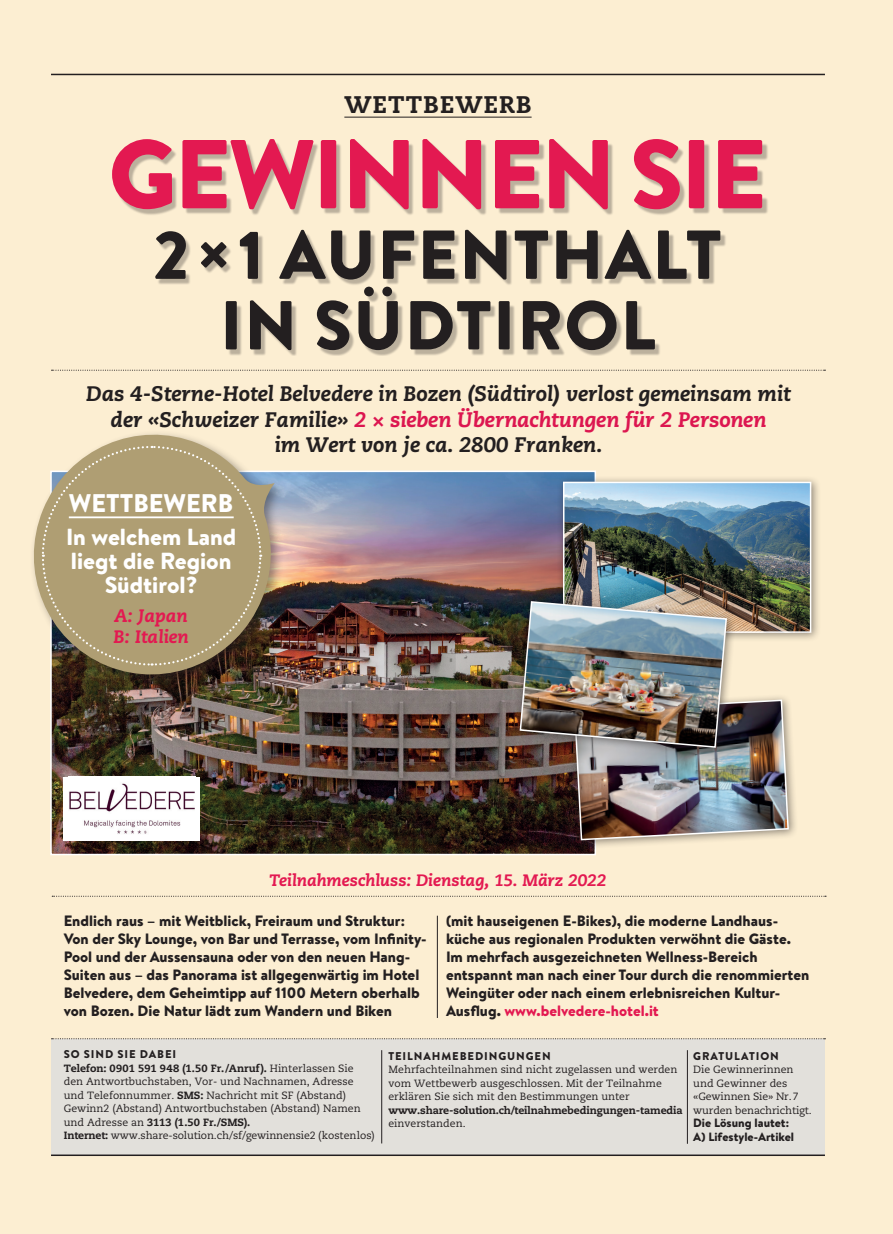
<style>
.page{position:relative;width:893px;height:1234px;background:#fff}
.page>*{position:absolute;margin:0;border:0;box-sizing:border-box;transform-origin:0 0}
.t1{font:900 97.5px "Brandon Grotesque";letter-spacing:-.03em;color:#e31951}
.t2{font:900 69px/70.5px "Brandon Grotesque";letter-spacing:.02em;color:#231f20;text-align:center}
.t3{font:900 25.5px "Brandon Text";color:#fff}
.t4{font:800 24px "Caecilia";letter-spacing:.05em;color:#231f20}
.t5{font:900 23.25px/24px "Brandon Text";color:#fff;text-align:center}
.t6{font:italic 800 21px/25.5px "Caecilia";color:#231f20;text-align:center}
.t7{font:italic 800 18px/21px "Caecilia";color:#e31951}
.t8{font:italic 800 16.5px "Caecilia";letter-spacing:-.01em;color:#e31951}
.t9{font:900 15px/18px "Brandon Text";color:#231f20}
.t10{font:900 12px/13.5px "Brandon Text";color:#231f20}
.t11{font:900 11.25px "Brandon Grotesque";letter-spacing:.08em;color:#231f20}
.t12{font:10.5px/13.5px "Caecilia";color:#231f20}
.t13{font:800 10.5px "Caecilia";letter-spacing:-.01em;color:#231f20}
.s1{color:#dc1650}
.s2{color:#e31951}
.s3{font-weight:800}
</style>
<div class="page">
<div style="left:0;top:0;width:893px;height:1233px;background:#fceed2"></div>
<img style="left:53px;top:473px;width:540px;height:379px">
<div style="left:556px;top:475px;width:265px;height:167px;background:#231f20;opacity:.5"></div>
<img style="left:566px;top:484px;width:242px;height:145px">
<div style="left:563px;top:481px;width:248px;height:151px;border:2px solid #fff"></div>
<div style="left:568px;top:693px;width:230px;height:156px;background:#231f20;opacity:.5"></div>
<div style="left:64px;top:776px;width:136px;height:64px;background:#fff"></div>
<img style="left:69px;top:783px;width:126px;height:51px">
<div style="left:513px;top:594px;width:223px;height:162px;background:#231f20;opacity:.5"></div>
<img style="left:519px;top:600px;width:271px;height:241px">
<hr style="left:51px;top:74px;width:774px;height:1px;background:#231f20">
<hr style="left:344px;top:117px;width:188px;height:1px;background:#231f20">
<svg style="left:52px;top:369px;width:773px;height:1px"></svg>
<div style="left:115px;top:142px;width:654px;height:214px;background:#231f20;opacity:.3"></div>
<hr style="left:437px;top:915px;width:1px;height:102px;background:#231f20">
<svg style="left:52px;top:895px;width:774px;height:1px"></svg>
<div style="left:29px;top:430px;width:257px;height:257px;background:#231f20;opacity:.45"></div>
<img style="left:29px;top:430px;width:246px;height:260px">
<svg style="left:41px;top:444px;width:221px;height:222px;background:#ad9e76"></svg>
<hr style="left:69px;top:516px;width:165px;height:2px;background:#fff">
<div style="left:51px;top:1038px;width:774px;height:116px;background:#e2e0db"></div>
<svg style="left:52px;top:1038px;width:773px;height:1px"></svg>
<hr style="left:51px;top:1154px;width:774px;height:1px;background:#231f20">
<hr style="left:381px;top:1049px;width:1px;height:94px;background:#231f20">
<hr style="left:687px;top:1049px;width:1px;height:94px;background:#231f20">
<h3 class="t4" style="left:344px;top:89px;width:189px">WETTBEWERB</h3>
<h1 class="t1" style="left:109px;top:105px;width:660px">GEWINNEN SIE</h1>
<h2 class="t2" style="left:154px;top:221px;width:569px">2×1 AUFENTHALT<br>IN SÜDTIROL</h2>
<h3 class="t6" style="left:86px;top:381px;width:706px">Das 4-Sterne-Hotel Belvedere in Bozen (Südtirol) verlost gemeinsam mit der «Schweizer Familie» <span class="s1">2 × sieben Übernachtungen für 2 Personen<br></span>im Wert von je ca. 2800 Franken.</h3>
<h3 class="t3" style="left:69px;top:485px;width:166px">WETTBEWERB</h3>
<h3 class="t5" style="left:66px;top:524px;width:172px">In welchem Land liegt die Region<br>Südtirol?</h3>
<p class="t7" style="left:113px;top:605px;width:77px">A: Japan<br>B: Italien</p>
<p class="t8" style="left:269px;top:870px;width:339px">Teilnahmeschluss: Dienstag, 15. März 2022</p>
<p class="t9" style="left:64px;top:911px;width:364px">Endlich raus – mit Weitblick, Freiraum und Struktur:<br>Von der Sky Lounge, von Bar und Terrasse, vom Infinity-Pool und der Aussensauna oder von den neuen Hang-Suiten aus – das Panorama ist allgegenwärtig im Hotel Belvedere, dem Geheimtipp auf 1100 Metern oberhalb von Bozen. Die Natur lädt zum Wandern und Biken</p>
<p class="t9" style="left:446px;top:911px;width:365px">(mit hauseigenen E-Bikes), die moderne Landhaus&shy;küche aus regionalen Produkten verwöhnt die Gäste.<br>Im mehrfach ausgezeichneten Wellness-Bereich entspannt man nach einer Tour durch die renommierten Weingüter oder nach einem erlebnisreichen Kultur-Ausflug. <span class="s2">www.belvedere-hotel.it</span></p>
<p class="t11" style="left:64px;top:1045px;width:114px">SO SIND SIE DABEI</p>
<p class="t12" style="left:64px;top:1061px;width:312px"><span class="s3">Telefon: 0901 591 948 (1.50 Fr./Anruf).</span> Hinterlassen Sie den Antwortbuchstaben, Vor- und Nachnamen, Adresse und Telefonnummer. <span class="s3">SMS:</span> Nachricht mit SF (Abstand)<br>Gewinn2 (Abstand) Antwortbuchstaben (Abstand) Namen und Adresse an <span class="s3">3113 (1.50 Fr./SMS).<br>Internet:</span> www.share-solution.ch/sf/gewinnensie2 (kostenlos)</p>
<p class="t11" style="left:388px;top:1047px;width:164px">TEILNAHMEBEDINGUNGEN</p>
<p class="t12" style="left:388px;top:1062px;width:291px">Mehrfachteilnahmen sind nicht zugelassen und werden vom Wettbewerb ausgeschlossen. Mit der Teilnahme erklären Sie sich mit den Bestimmungen unter</p>
<p class="t13" style="left:388px;top:1103px;width:296px">www.share-solution.ch/teilnahmebedingungen-tamedia</p>
<p class="t12" style="left:388px;top:1116px;width:79px">einverstanden.</p>
<p class="t11" style="left:693px;top:1047px;width:87px">GRATULATION</p>
<p class="t12" style="left:693px;top:1062px;width:120px">Die Gewinnerinnen und Gewinner des «Gewinnen Sie» Nr.7 wurden benachrichtigt.</p>
<p class="t10" style="left:693px;top:1115px;width:102px">Die Lösung lautet:<br>A) Lifestyle-Artikel</p>
</div>
